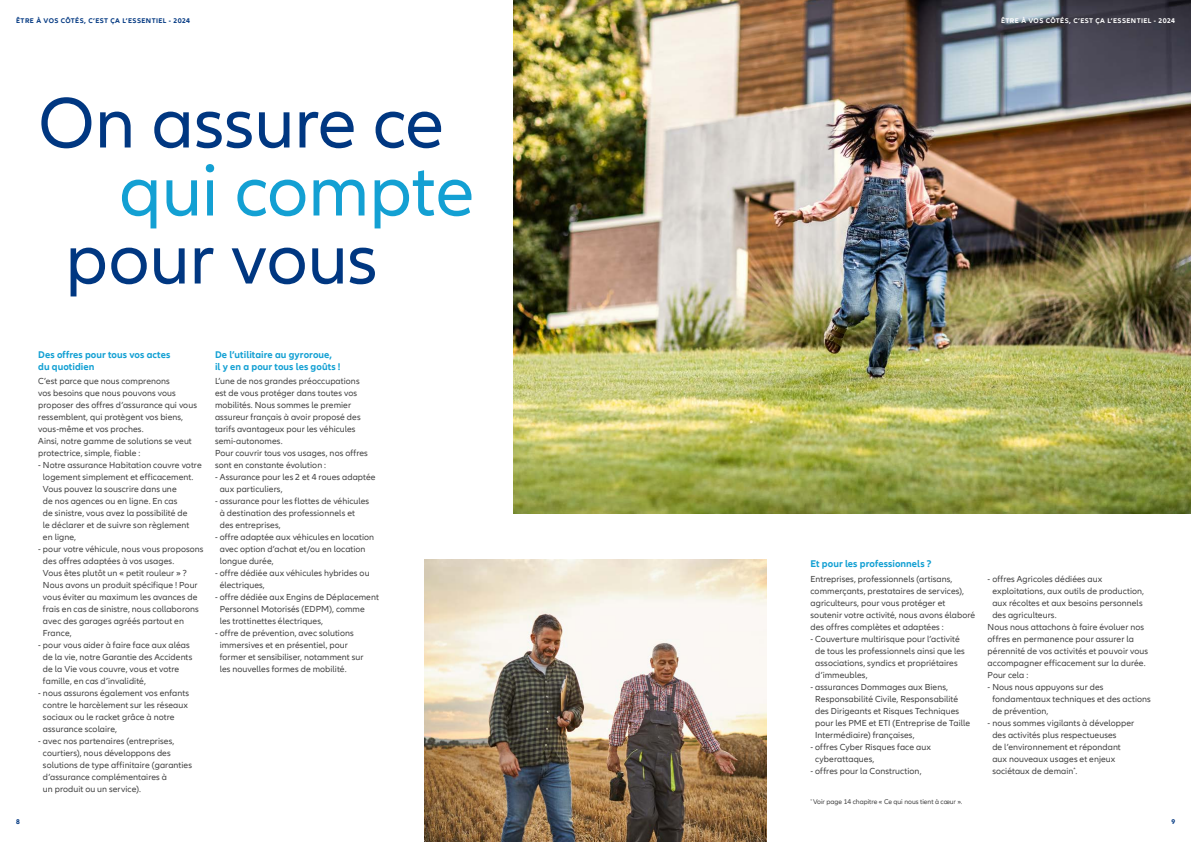
<style>
.page{position:relative;width:1191px;height:842px;background:#fff}
.page>*{position:absolute;margin:0;border:0;box-sizing:border-box;transform-origin:0 0}
.t1{font:74px "Allianz Neo";color:#003781}
.t2{font:74px "Allianz Neo";color:#13a0d3}
.t3{font:700 10px/12px "Allianz Neo";letter-spacing:.005em;color:#13a0d3}
.t4{font:9px/12px "Allianz Neo";letter-spacing:.01em;color:#414141}
.t5{font:7px "Allianz Neo";letter-spacing:-.005em;color:#414141}
.t6{font:700 7px "Allianz Neo";letter-spacing:.06em;color:#003781}
.t7{font:700 7px "Allianz Neo";letter-spacing:.06em;color:#fff}
</style>
<div class="page">
<img style="left:424px;top:560px;width:342px;height:282px">
<img style="left:513px;top:0;width:678px;height:514px">
<p class="t6" style="left:16px;top:16px;width:175px">ÊTRE À VOS CÔTÉS, C’EST ÇA L’ESSENTIEL - 2024</p>
<p class="t7" style="left:1001px;top:16px;width:175px">ÊTRE À VOS CÔTÉS, C’EST ÇA L’ESSENTIEL - 2024</p>
<h1 class="t1" style="left:38px;top:81px;width:407px">On assure ce</h1>
<h1 class="t2" style="left:119px;top:149px;width:357px">qui compte</h1>
<h1 class="t1" style="left:65px;top:217px;width:314px">pour vous</h1>
<p class="t3" style="left:38px;top:348px;width:134px">Des offres pour tous vos actes du quotidien</p>
<p class="t4" style="left:38px;top:376px;width:160px">C’est parce que nous comprenons<br>vos besoins que nous pouvons vous proposer des offres d’assurance qui vous ressemblent, qui protègent vos biens, vous-même et vos proches.<br>Ainsi, notre gamme de solutions se veut protectrice, simple, fiable :</p>
<p class="t4" style="left:43px;top:460px;width:160px;text-indent:-5px">- Notre assurance Habitation couvre votre logement simplement et efficacement.<br>Vous pouvez la souscrire dans une<br>de nos agences ou en ligne. En cas<br>de sinistre, vous avez la possibilité de<br>le déclarer et de suivre son règlement<br>en ligne,</p>
<p class="t4" style="left:43px;top:544px;width:162px;text-indent:-5px">- pour votre véhicule, nous vous proposons des offres adaptées à vos usages.<br>Vous êtes plutôt un « petit rouleur » ?<br>Nous avons un produit spécifique ! Pour vous éviter au maximum les avances de frais en cas de sinistre, nous collaborons avec des garages agréés partout en France,</p>
<p class="t4" style="left:43px;top:640px;width:151px;text-indent:-5px">- pour vous aider à faire face aux aléas de la vie, notre Garantie des Accidents de la Vie vous couvre, vous et votre famille, en cas d’invalidité,</p>
<p class="t4" style="left:43px;top:688px;width:148px;text-indent:-5px">- nous assurons également vos enfants contre le harcèlement sur les réseaux sociaux ou le racket grâce à notre assurance scolaire,</p>
<p class="t4" style="left:43px;top:736px;width:150px;text-indent:-5px">- avec nos partenaires (entreprises, courtiers), nous développons des solutions de type affinitaire (garanties d’assurance complémentaires à<br>un produit ou un service).</p>
<p class="t3" style="left:215px;top:348px;width:127px">De l’utilitaire au gyroroue,<br>il y en a pour tous les goûts !</p>
<p class="t4" style="left:215px;top:376px;width:154px">L’une de nos grandes préoccupations est de vous protéger dans toutes vos mobilités. Nous sommes le premier assureur français à avoir proposé des tarifs avantageux pour les véhicules semi-autonomes.<br>Pour couvrir tous vos usages, nos offres sont en constante évolution :</p>
<p class="t4" style="left:220px;top:472px;width:157px;text-indent:-5px">- Assurance pour les 2 et 4 roues adaptée aux particuliers,</p>
<p class="t4" style="left:220px;top:496px;width:151px;text-indent:-5px">- assurance pour les flottes de véhicules à destination des professionnels et des entreprises,</p>
<p class="t4" style="left:220px;top:532px;width:156px;text-indent:-5px">- offre adaptée aux véhicules en location avec option d’achat et/ou en location longue durée,</p>
<p class="t4" style="left:220px;top:568px;width:151px;text-indent:-5px">- offre dédiée aux véhicules hybrides ou électriques,</p>
<p class="t4" style="left:220px;top:592px;width:161px;text-indent:-5px">- offre dédiée aux Engins de Déplacement<br>Personnel Motorisés (EDPM), comme<br>les trottinettes électriques,</p>
<p class="t4" style="left:220px;top:628px;width:145px;text-indent:-5px">- offre de prévention, avec solutions immersives et en présentiel, pour former et sensibiliser, notamment sur les nouvelles formes de mobilité.</p>
<p class="t3" style="left:810px;top:558px;width:123px">Et pour les professionnels ?</p>
<p class="t4" style="left:810px;top:573px;width:166px">Entreprises, professionnels (artisans, commerçants, prestataires de services), agriculteurs, pour vous protéger et soutenir votre activité, nous avons élaboré des offres complètes et adaptées :</p>
<p class="t4" style="left:815px;top:633px;width:151px;text-indent:-5px">- Couverture multirisque pour l’activité de tous les professionnels ainsi que les associations, syndics et propriétaires d’immeubles,</p>
<p class="t4" style="left:815px;top:681px;width:156px;text-indent:-5px">- assurances Dommages aux Biens, Responsabilité Civile, Responsabilité des Dirigeants et Risques Techniques pour les PME et ETI (Entreprise de Taille Intermédiaire) françaises,</p>
<p class="t4" style="left:815px;top:741px;width:117px;text-indent:-5px">- offres Cyber Risques face aux cyberattaques,</p>
<p class="t4" style="left:810px;top:765px;width:113px">- offres pour la Construction,</p>
<p class="t5" style="left:810px;top:798px;width:153px"><sup>*</sup> Voir page 14 chapitre « Ce qui nous tient à cœur ».</p>
<p class="t4" style="left:987px;top:573px;width:116px">- offres Agricoles dédiées aux</p>
<p class="t4" style="left:992px;top:585px;width:153px">exploitations, aux outils de production,</p>
<p class="t4" style="left:992px;top:597px;width:152px">aux récoltes et aux besoins personnels</p>
<p class="t4" style="left:992px;top:609px;width:66px">des agriculteurs.</p>
<p class="t4" style="left:987px;top:621px;width:158px">Nous nous attachons à faire évoluer nos</p>
<p class="t4" style="left:987px;top:633px;width:148px">offres en permanence pour assurer la</p>
<p class="t4" style="left:987px;top:645px;width:162px">pérennité de vos activités et pouvoir vous</p>
<p class="t4" style="left:987px;top:657px;width:160px">accompagner efficacement sur la durée.</p>
<p class="t4" style="left:987px;top:669px;width:42px">Pour cela :</p>
<p class="t4" style="left:992px;top:681px;width:160px;text-indent:-5px">- Nous nous appuyons sur des fondamentaux techniques et des actions de prévention,</p>
<p class="t4" style="left:992px;top:717px;width:143px;text-indent:-5px">- nous sommes vigilants à développer des activités plus respectueuses<br>de l’environnement et répondant aux nouveaux usages et enjeux sociétaux de demain<sup>*</sup>.</p>
<p class="t6" style="left:16px;top:817px;width:5px">8</p>
<p class="t6" style="left:1171px;top:817px;width:5px">9</p>
</div>
